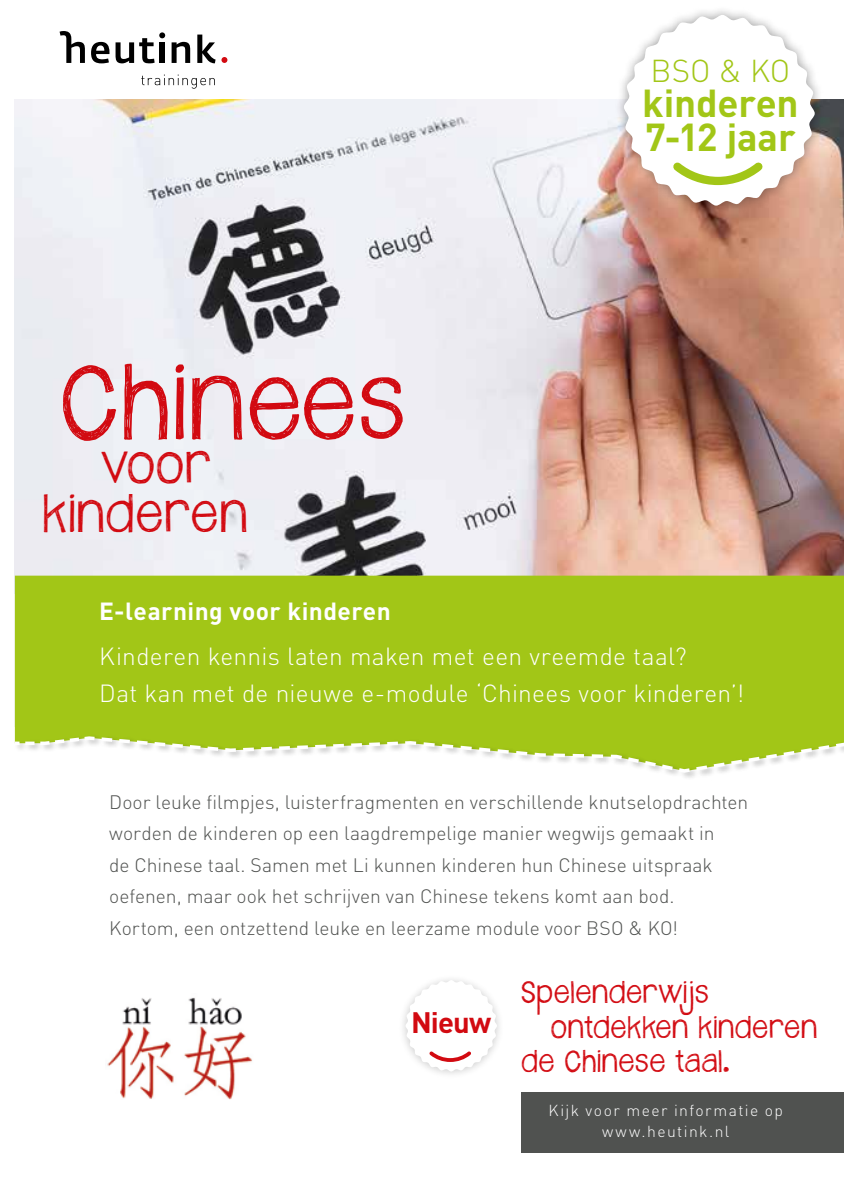
<style>
.page{position:relative;width:844px;height:1191px;background:#fff}
.page>*{position:absolute;margin:0;border:0;box-sizing:border-box;transform-origin:0 0}
.t1{font:85.75px "Janda Safeand Sound";letter-spacing:.025em;color:#d20a11}
.t2{font:42.88px/49.4px "Janda Safeand Sound";letter-spacing:.025em;color:#d20a11;text-align:center}
.t3{font:700 38.5px/33.2px "DIN Pro";letter-spacing:-.005em;color:#a2c617}
.t4{font:300 31.32px "DIN Pro";color:#a2c617}
.t5{font:700 29.22px "DIN Pro";letter-spacing:-.035em;color:#d20a11}
.t6{font:24.85px "Janda Safeand Sound";letter-spacing:.025em;color:#d20a11}
.t7{font:300 24.5px/36.8px "DIN Pro";letter-spacing:.015em;color:#fff}
.t8{font:700 24.5px "DIN Pro";letter-spacing:.015em;color:#fff}
.t9{font:300 19.25px/31.5px "DIN Pro";color:#505250}
.t10{font:300 15.75px/25.6px "DIN Pro";letter-spacing:.09em;color:#fff}
</style>
<div class="page">
<div style="left:521px;top:1091px;width:322px;height:61px;background:#505250"></div>
<svg style="left:141px;top:75px;width:74px;height:14px"></svg>
<svg style="left:221px;top:57px;width:6px;height:6px"></svg>
<svg style="left:91px;top:42px;width:18px;height:21px"></svg>
<svg style="left:171px;top:42px;width:19px;height:21px"></svg>
<svg style="left:197px;top:35px;width:18px;height:28px"></svg>
<svg style="left:115px;top:32px;width:50px;height:31px"></svg>
<svg style="left:60px;top:31px;width:25px;height:32px"></svg>
<img style="left:107px;top:997px;width:145px;height:102px">
<img style="left:15px;top:99px;width:828px;height:476px">
<div style="left:15px;top:575px;width:828px;height:159px;background:#a2c617"></div>
<svg style="left:14px;top:734px;width:829px;height:40px"></svg>
<div style="left:613px;top:5px;width:211px;height:211px;background:#000;opacity:.4"></div>
<svg style="left:623px;top:15px;width:191px;height:191px"></svg>
<svg style="left:405px;top:980px;width:92px;height:91px"></svg>
<h1 class="t1" style="left:60px;top:343px;width:345px">Chinees</h1>
<h2 class="t2" style="left:42px;top:444px;width:207px">voor kinderen</h2>
<p class="t8" style="left:99px;top:594px;width:293px">E-learning voor kinderen</p>
<h3 class="t4" style="left:650px;top:49px;width:141px">BSO &amp; KO</h3>
<h3 class="t3" style="left:642px;top:85px;width:158px">kinderen<br>7-12 jaar</h3>
<p class="t7" style="left:99px;top:637px;width:646px">Kinderen kennis laten maken met een vreemde taal?<br>Dat kan met de nieuwe e-module ‘Chinees voor kinderen’!</p>
<p class="t9" style="left:109px;top:785px;width:640px">Door leuke filmpjes, luisterfragmenten en verschillende knutselopdrachten worden de kinderen op een laagdrempelige manier wegwijs gemaakt in<br>de Chinese taal. Samen met Li kunnen kinderen hun Chinese uitspraak oefenen, maar ook het schrijven van Chinese tekens komt aan bod.<br>Kortom, een ontzettend leuke en leerzame module voor BSO &amp; KO!</p>
<h3 class="t5" style="left:411px;top:1002px;width:82px">Nieuw</h3>
<p class="t6" style="left:521px;top:975px;width:188px">Spelenderwijs</p>
<p class="t6" style="left:550px;top:1010px;width:268px">ontdekken kinderen</p>
<p class="t6" style="left:521px;top:1043px;width:211px">de Chinese taal.</p>
<p class="t10" style="left:602px;top:1092px;width:142px;text-indent:13px">www.heutink.nl www.heutink.nl</p>
<p class="t10" style="left:548px;top:1096px;width:236px">Kijk voor meer informatie op</p>
</div>
